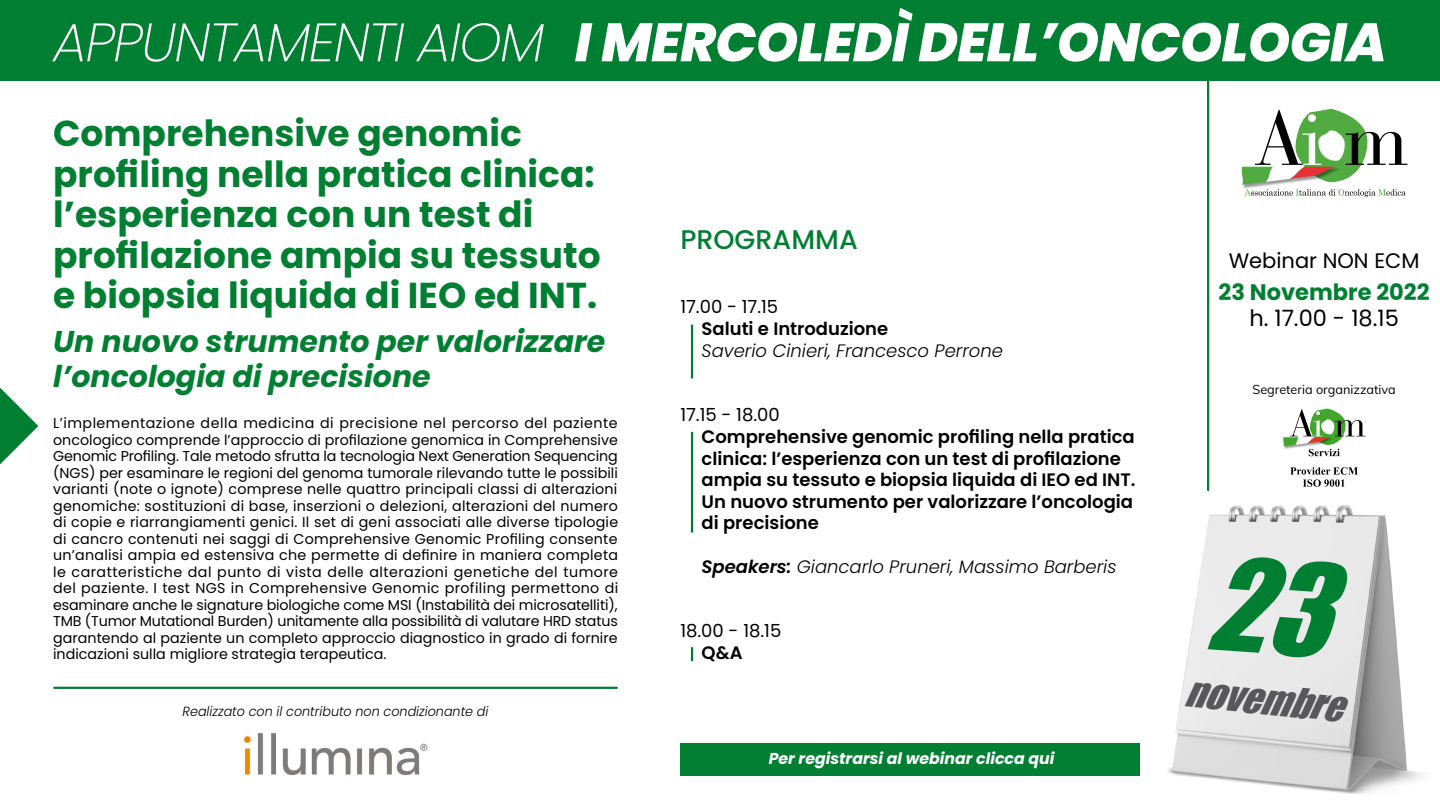
<style>
.page{position:relative;width:1440px;height:810px;background:#fff}
.page>*{position:absolute;margin:0;border:0;box-sizing:border-box;transform-origin:0 0}
.t1{font:italic 800 54px "Poppins";letter-spacing:-.01em;color:#fff}
.t2{font:italic 38.25px "Impact";color:#58585a}
.t3{font:700 36px/40.5px "Poppins";color:#007f33}
.t4{font:italic 700 30px/35.2px "Poppins";color:#007f33}
.t5{font:500 27px "Poppins";color:#007f33}
.t6{font:700 22.5px "Poppins";color:#007f33}
.t7{font:22.5px "Poppins";color:#000}
.t8{font:21px "Poppins";color:#000}
.t9{font:600 18px/21.6px "Poppins";color:#000}
.t10{font:italic 300 18px "Poppins";color:#000}
.t11{font:18px "Poppins";color:#000}
.t12{font:italic 700 15.75px "Poppins";color:#fff}
.t13{font:14.25px/16.5px "Poppins";color:#000;text-align:justify}
.t14{font:italic 300 13.27px "Poppins";color:#000;scale:.96 1}
.t15{font:12.67px "Mulish";color:#000}
.s1{font-weight:200}
.s2{font-weight:600}
</style>
<div class="page">
<img style="left:1167px;top:505px;width:255px;height:289px">
<hr style="left:1207px;top:72px;width:2px;height:418px;background:#007f33">
<div style="left:0;top:0;width:1440px;height:81px;background:#007f33"></div>
<svg style="left:1290px;top:467px;width:68px;height:20px"></svg>
<svg style="left:1290px;top:456px;width:48px;height:14px"></svg>
<svg style="left:1283px;top:409px;width:82px;height:47px"></svg>
<svg style="left:1241px;top:109px;width:166px;height:88px"></svg>
<div style="left:680px;top:743px;width:460px;height:32px;background:#007f33"></div>
<img style="left:243px;top:733px;width:185px;height:43px">
<hr style="left:54px;top:687px;width:563px;height:2px;background:#007f33">
<hr style="left:691px;top:432px;width:2px;height:101px;background:#007f33">
<svg style="left:691px;top:647px;width:2px;height:14px"></svg>
<hr style="left:691px;top:325px;width:2px;height:53px;background:#007f33">
<div style="left:1207px;top:556px;width:147px;height:103px;background:#eaeaea"></div>
<h1 class="t1" style="left:53px;top:11px;width:1335px"><span class="s1">APPUNTAMENTI AIOM</span> I MERCOLEDÌ DELL’ONCOLOGIA</h1>
<h3 class="t3" style="left:53px;top:113px;width:549px">Comprehensive genomic profiling nella pratica clinica: l’esperienza con un test di profilazione ampia su tessuto e biopsia liquida di IEO ed INT.</h3>
<h3 class="t4" style="left:53px;top:324px;width:554px">Un nuovo strumento per valorizzare l’oncologia di precisione</h3>
<p class="t13" style="left:53px;top:415px;width:567px">L’implementazione della medicina di precisione nel percorso del paziente oncologico comprende l’approccio di profilazione genomica in Comprehensive Genomic Profiling. Tale metodo sfrutta la tecnologia Next Generation Sequencing (NGS) per esaminare le regioni del genoma tumorale rilevando tutte le possibili varianti (note o ignote) comprese nelle quattro principali classi di alterazioni genomiche: sostituzioni di base, inserzioni o delezioni, alterazioni del numero di copie e riarrangiamenti genici. Il set di geni associati alle diverse tipologie di cancro contenuti nei saggi di Comprehensive Genomic Profiling consente un’analisi ampia ed estensiva che permette di definire in maniera completa le caratteristiche dal punto di vista delle alterazioni genetiche del tumore del paziente. I test NGS in Comprehensive Genomic profiling permettono di esaminare anche le signature biologiche come MSI (Instabilità dei microsatelliti), TMB (Tumor Mutational Burden) unitamente alla possibilità di valutare HRD status garantendo al paziente un completo approccio diagnostico in grado di fornire indicazioni sulla migliore strategia terapeutica.</p>
<p class="t14" style="left:183px;top:703px;width:320px">Realizzato con il contributo non condizionante di</p>
<h3 class="t5" style="left:680px;top:223px;width:179px">PROGRAMMA</h3>
<p class="t11" style="left:680px;top:297px;width:99px">17.00 - 17.15</p>
<p class="t9" style="left:702px;top:318px;width:188px">Saluti e Introduzione</p>
<p class="t10" style="left:702px;top:340px;width:303px">Saverio Cinieri, Francesco Perrone</p>
<p class="t11" style="left:680px;top:405px;width:101px">17.15 - 18.00</p>
<p class="t9" style="left:702px;top:426px;width:435px">Comprehensive genomic profiling nella pratica clinica: l’esperienza con un test di profilazione ampia su tessuto e biopsia liquida di IEO ed INT.<br>Un nuovo strumento per valorizzare l’oncologia di precisione</p>
<p class="t10" style="left:702px;top:556px;width:417px"><span class="s2">Speakers:</span> Giancarlo Pruneri, Massimo Barberis</p>
<p class="t11" style="left:680px;top:621px;width:102px">18.00 - 18.15</p>
<p class="t9" style="left:702px;top:642px;width:43px">Q&amp;A</p>
<p class="t12" style="left:769px;top:749px;width:287px">Per registrarsi al webinar clicca qui</p>
<h3 class="t8" style="left:1229px;top:249px;width:192px">Webinar NON ECM</h3>
<h3 class="t6" style="left:1219px;top:279px;width:213px">23 Novembre 2022</h3>
<h3 class="t7" style="left:1249px;top:305px;width:151px">h. 17.00 - 18.15</h3>
<p class="t15" style="left:1252px;top:380px;width:145px">Segreteria organizzativa</p>
<h2 class="t2" style="left:1187px;top:663px;width:160px;rotate:5deg">novembre</h2>
</div>
